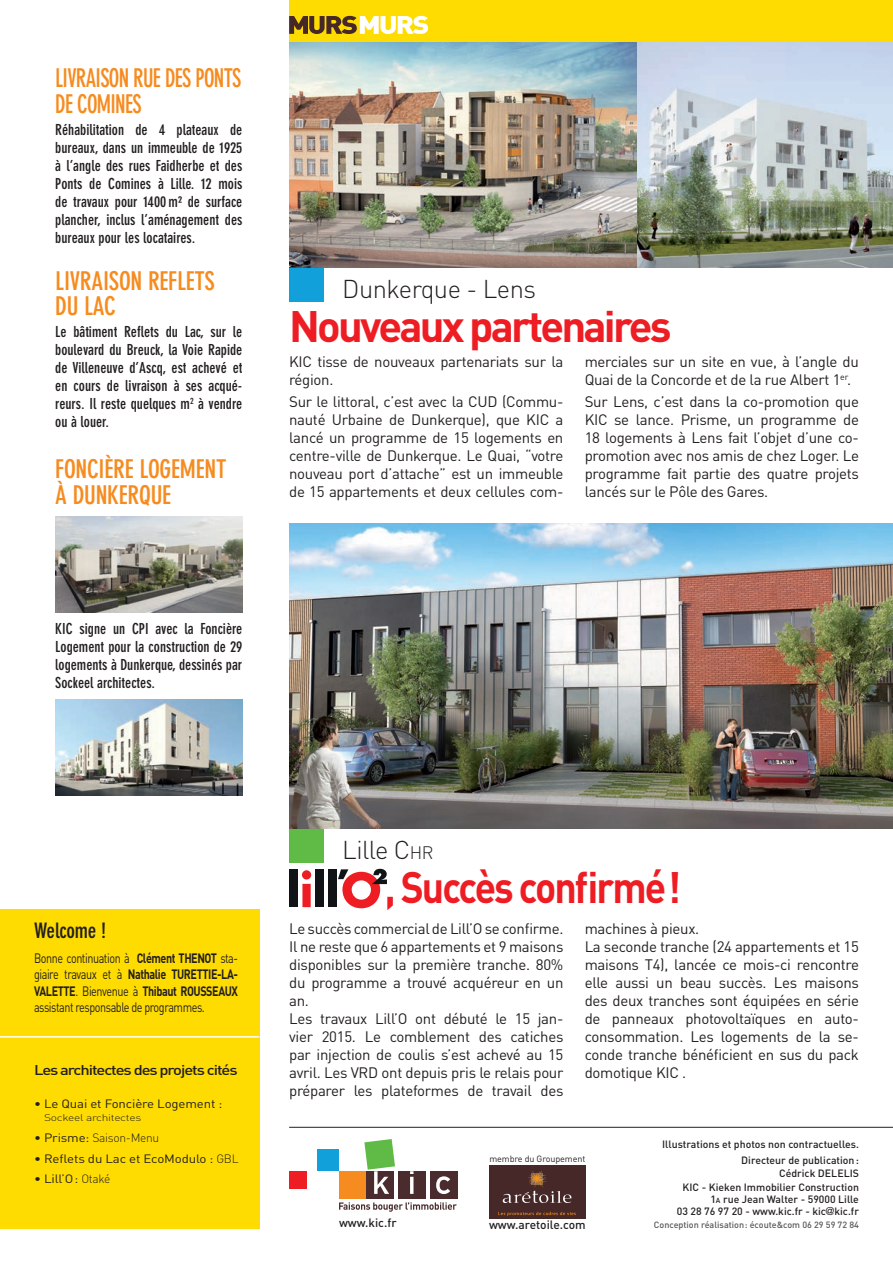
<style>
.page{position:relative;width:893px;height:1263px;background:#fff}
.page>*{position:absolute;margin:0;border:0;box-sizing:border-box;transform-origin:0 0}
.t1{font:700 43.5px "DIN";letter-spacing:-.065em;color:#ee1d23}
.t2{font:700 43.5px "DIN";letter-spacing:-.065em;color:#ee1d23;scale:.9 1}
.t3{font:700 condensed 25.5px/25.5px "DIN Neuzeit Grotesk";letter-spacing:-.01em;color:#f68b1f}
.t4{font:700 condensed 25.5px/25.5px "DIN Neuzeit Grotesk";letter-spacing:-.03em;color:#f68b1f;scale:.89 1}
.t5{font:300 25.5px "DIN";letter-spacing:-.02em;color:#231f20}
.t6{font:700 condensed 21px "DIN Neuzeit Grotesk";letter-spacing:-.01em;color:#231f20}
.t7{font:15px/18px "DIN";letter-spacing:-.02em;color:#231f20}
.t8{font:700 condensed 15px/18px "DIN Neuzeit Grotesk";color:#231f20;text-align:justify}
.t9{font:500 14.1px "DIN";letter-spacing:-.065em;color:#231f20;scale:1.18 1}
.t10{font:13.5px/16.5px "DIN";letter-spacing:-.04em;color:#231f20;text-align:justify;scale:.8 1}
.t11{font:12px "DIN";letter-spacing:-.01em;color:#231f20;scale:1.1 1}
.t12{font:500 12px "DIN";color:#231f20}
.t13{font:300 12px "DIN";letter-spacing:-.025em;color:#231f20}
.t14{font:500 10.5px/15.6px "DIN";color:#231f20;text-align:right}
.t15{font:300 9.6px "DIN";letter-spacing:-.025em;color:#231f20;scale:1.25 1}
.t16{font:500 9px "DIN";color:#57585a}
.t17{font:9px "DIN";letter-spacing:-.01em;color:#231f20}
.s1{font-weight:700}
.s2{font-weight:400}
.s3{font-weight:300}
.s4{font-size:17.85px}
.s5{font-size:7.35px}
.s6{font-family:"DIN Neuzeit Grotesk";font-weight:300}
</style>
<div class="page">
<div style="left:289px;top:0;width:604px;height:43px;background:#ffdc01"></div>
<svg style="left:289px;top:16px;width:139px;height:18px"></svg>
<div style="left:0;top:909px;width:259px;height:320px;background:#ffdc01"></div>
<hr style="left:0;top:1036px;width:259px;height:1px;background:#fff">
<hr style="left:289px;top:1127px;width:604px;height:1px;background:#231f20">
<div style="left:489px;top:1165px;width:96px;height:53px;background:#472829"></div>
<svg style="left:498px;top:1212px;width:78px;height:4px"></svg>
<svg style="left:503px;top:1171px;width:68px;height:32px"></svg>
<div style="left:289px;top:268px;width:34px;height:34px;background:#12a0db"></div>
<div style="left:289px;top:829px;width:34px;height:34px;background:#60bb46"></div>
<div style="left:317px;top:1149px;width:22px;height:22px;background:#12a0db"></div>
<div style="left:398px;top:1171px;width:28px;height:28px;background:#4b2c2e"></div>
<div style="left:339px;top:1171px;width:28px;height:28px;background:#f68b1f"></div>
<div style="left:290px;top:1171px;width:17px;height:17px;background:#ee1d23"></div>
<div style="left:367px;top:1171px;width:27px;height:28px;background:#4b2c2e"></div>
<div style="left:430px;top:1171px;width:27px;height:28px;background:#4b2c2e"></div>
<hr style="left:410px;top:1177px;width:3px;height:17px;background:#fff">
<svg style="left:436px;top:1176px;width:14px;height:18px"></svg>
<svg style="left:364px;top:1139px;width:31px;height:55px"></svg>
<svg style="left:339px;top:1202px;width:118px;height:10px"></svg>
<img style="left:289px;top:43px;width:349px;height:225px">
<img style="left:289px;top:523px;width:604px;height:306px">
<img style="left:638px;top:43px;width:255px;height:225px">
<img style="left:55px;top:517px;width:187px;height:96px">
<img style="left:55px;top:699px;width:187px;height:96px">
<div style="left:289px;top:869px;width:8px;height:38px;background:#111416"></div>
<svg style="left:302px;top:870px;width:9px;height:37px"></svg>
<div style="left:316px;top:869px;width:8px;height:38px;background:#111416"></div>
<div style="left:328px;top:869px;width:8px;height:38px;background:#111416"></div>
<svg style="left:338px;top:869px;width:49px;height:39px"></svg>
<h2 class="t4" style="left:55px;top:66px;width:211px">LIVRAISON RUE DES PONTS<br>DE COMINES</h2>
<p class="t8" style="left:55px;top:121px;width:189px">Réhabilitation de 4 plateaux de bureaux, dans un immeuble de 1925 à l’angle des rues Faidherbe et des Ponts de Comines à Lille. 12 mois de travaux pour 1400 m² de surface plancher, inclus l’aménagement des bureaux pour les locataires.</p>
<h2 class="t3" style="left:55px;top:268px;width:161px">LIVRAISON REFLETS<br>DU LAC</h2>
<p class="t8" style="left:55px;top:323px;width:189px">Le bâtiment Reflets du Lac, sur le boulevard du Breuck, la Voie Rapide de Villeneuve d’Ascq, est achevé et en cours de livraison à ses acqué&shy;reurs. Il reste quelques m<sup>2</sup> à vendre ou à louer.</p>
<h2 class="t3" style="left:55px;top:457px;width:173px">FONCIÈRE LOGEMENT<br>À DUNKERQUE</h2>
<p class="t8" style="left:55px;top:620px;width:189px">KIC signe un CPI avec la Foncière Logement pour la construction de 29 logements à Dunkerque, dessinés par Sockeel architectes.</p>
<h2 class="t5" style="left:342px;top:273px;width:195px">Dunkerque - Lens</h2>
<h1 class="t1" style="left:289px;top:298px;width:384px">Nouveaux partenaires</h1>
<p class="t7" style="left:289px;top:352px;width:276px">KIC tisse de nouveaux partenariats sur la région.</p>
<p class="t7" style="left:289px;top:393px;width:276px;text-align:justify">Sur le littoral, c’est avec la CUD (Commu&shy;nauté Urbaine de Dunkerque), que KIC a lancé un programme de 15 logements en centre-ville de Dunkerque. Le Quai, “votre nouveau port d’attache” est un immeuble de 15 appartements et deux cellules com-</p>
<p class="t7" style="left:585px;top:352px;width:276px">merciales sur un site en vue, à l’angle du<br>Quai de la Concorde et de la rue Albert 1<sup>er</sup>.</p>
<p class="t7" style="left:585px;top:393px;width:276px;text-align:justify">Sur Lens, c’est dans la co-promotion que KIC se lance. Prisme, un programme de 18 logements à Lens fait l’objet d’une co&shy;promotion avec nos amis de chez Loger. Le programme fait partie des quatre projets lancés sur le Pôle des Gares.</p>
<h3 class="t6" style="left:34px;top:918px;width:74px">Welcome !</h3>
<p class="t10" style="left:34px;top:949px;width:257px">Bonne continuation à <span class="s1">Clément THENOT</span> sta&shy;giaire travaux et à <span class="s1">Nathalie TURETTIE-LA-VALETTE</span>. Bienvenue à <span class="s1">Thibaut ROUSSEAUX </span>assistant responsable de programmes.</p>
<p class="t9" style="left:34px;top:1061px;width:174px">Les architectes des projets cités</p>
<p class="t11" style="left:34px;top:1096px;width:173px">• Le Quai et Foncière Logement :</p>
<p class="t15" style="left:44px;top:1112px;width:79px">Sockeel architectes</p>
<p class="t13" style="left:34px;top:1130px;width:127px"><span class="s2">• Prisme:</span> Saison-Menu</p>
<p class="t11" style="left:34px;top:1151px;width:187px">• Reflets du Lac et EcoModulo : <span class="s3">GBL</span></p>
<p class="t11" style="left:34px;top:1171px;width:71px">• Lill’O: <span class="s3">Otaké</span></p>
<h2 class="t5" style="left:342px;top:834px;width:93px">Lille C<span class="s4">hr</span></h2>
<h1 class="t2" style="left:385px;top:859px;width:331px">, Succès confirmé!</h1>
<p class="t7" style="left:289px;top:919px;width:276px">Le succès commercial de Lill’O se confirme.<br>Il ne reste que 6 appartements et 9 maisons disponibles sur la première tranche. 80% du programme a trouvé acquéreur en un an.<br>Les travaux Lill’O ont débuté le 15 jan&shy;vier 2015. Le comblement des catiches par injection de coulis s’est achevé au 15 avril. Les VRD ont depuis pris le relais pour préparer les plateformes de travail des</p>
<p class="t7" style="left:585px;top:919px;width:276px">machines à pieux.<br>La seconde tranche (24 appartements et 15 maisons T4), lancée ce mois-ci rencontre elle aussi un beau succès. Les maisons des deux tranches sont équipées en série de panneaux photovoltaïques en auto&shy;consommation. Les logements de la se&shy;conde tranche bénéficient en sus du pack domotique KIC .</p>
<p class="t12" style="left:339px;top:1215px;width:59px">www.kic.fr</p>
<p class="t17" style="left:489px;top:1153px;width:98px">membre du Groupement</p>
<p class="t14" style="left:662px;top:1136px;width:198px">Illustrations et photos non contractuelles.<br>Directeur de publication :</p>
<p class="t14" style="left:683px;top:1166px;width:178px;line-height:13.5px">Cédrick DELELIS<br>KIC - Kieken Immobilier Construction</p>
<p class="t14" style="left:677px;top:1193px;width:184px;line-height:12px">1<span class="s5">a</span> rue Jean Walter - 59000 Lille<br>03 28 76 97 20 - www.kic.fr - kic<span class="s6">@</span>kic.fr</p>
<p class="t12" style="left:489px;top:1217px;width:98px">www.aretoile.com</p>
<p class="t16" style="left:654px;top:1219px;width:207px">Conception réalisation: écoute&amp;com 06 29 59 72 84</p>
</div>
